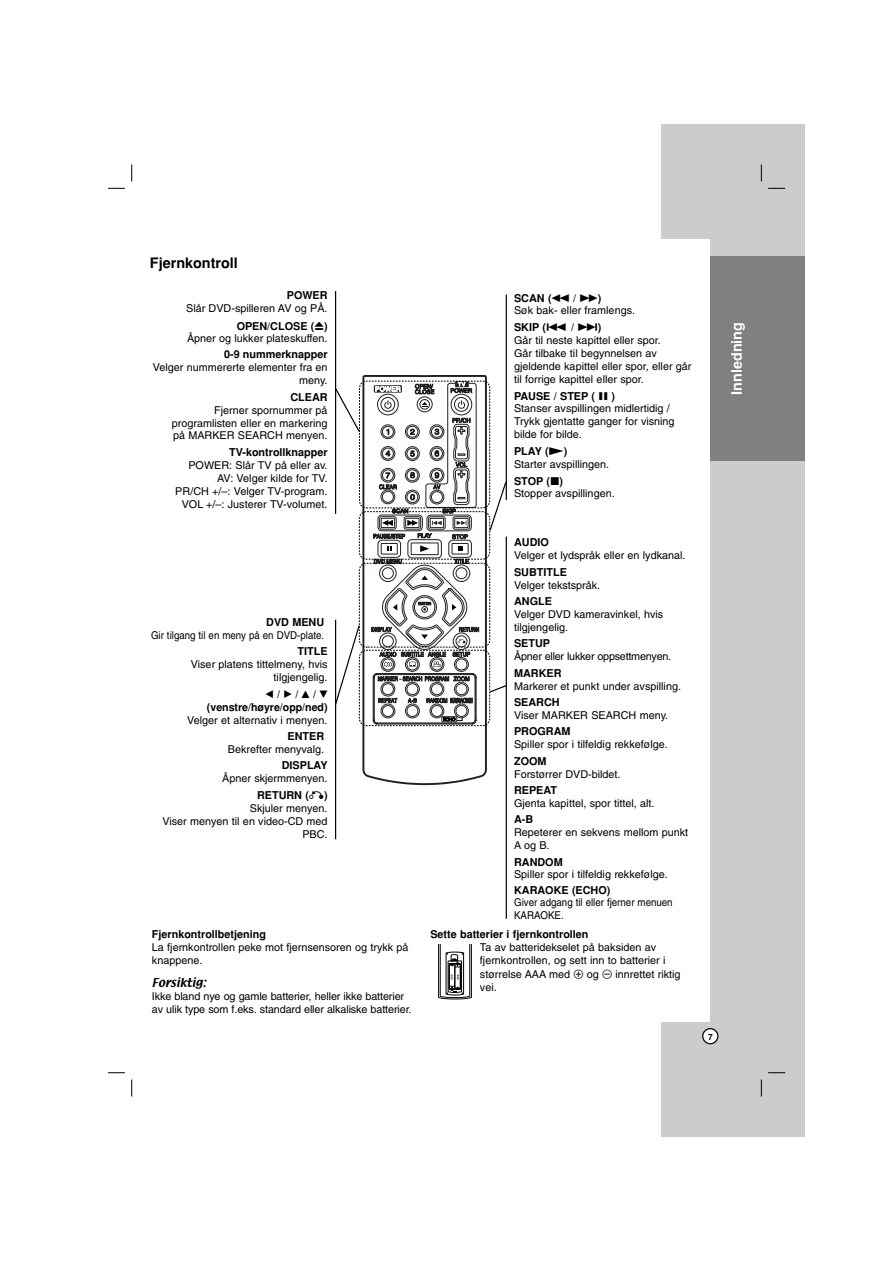
<style>
.page{position:relative;width:893px;height:1263px;background:#fff}
.page>*{position:absolute;margin:0;border:0;box-sizing:border-box;transform-origin:0 0}
.t1{font:700 14.4px "Helvetica";color:#000}
.t2{font:700 14.4px "Helvetica";color:#fff}
.t3{font:10.8px/12.9px "Helvetica";color:#000}
.t4{font:700 10.8px "Helvetica";color:#000}
.t5{font:10.8px/12.3px "Helvetica";color:#000;scale:.9 1}
.t6{font:10.8px "Helvetica";letter-spacing:-.02em;color:#000}
.t7{font:10.8px "Textile";color:#000}
.t8{font:10.8px "Sony PS Common";color:#000}
.t9{font:700 8.4px "Helvetica";color:#000}
.s1{font-weight:700}
.s2{font-family:"Sony PS Common"}
.s3{font-family:"Helvetica";font-weight:700}
</style>
<div class="page">
<div style="left:660px;top:124px;width:144px;height:1013px;background:#ccc"></div>
<svg style="left:702px;top:1028px;width:16px;height:16px"></svg>
<svg style="left:131px;top:165px;width:1px;height:17px"></svg>
<svg style="left:761px;top:165px;width:1px;height:17px"></svg>
<svg style="left:131px;top:1080px;width:1px;height:17px"></svg>
<svg style="left:761px;top:1080px;width:1px;height:17px"></svg>
<svg style="left:108px;top:188px;width:17px;height:1px"></svg>
<svg style="left:768px;top:188px;width:17px;height:1px"></svg>
<svg style="left:108px;top:1072px;width:17px;height:1px"></svg>
<svg style="left:768px;top:1072px;width:17px;height:1px"></svg>
<div style="left:710px;top:256px;width:94px;height:204px;background:#808080"></div>
<div style="left:600px;top:239px;width:110px;height:783px;background:#fff"></div>
<svg style="left:438px;top:944px;width:34px;height:56px"></svg>
<svg style="left:362px;top:375px;width:125px;height:411px"></svg>
<hr style="left:335px;top:291px;width:1px;height:223px;background:#000">
<hr style="left:335px;top:620px;width:1px;height:219px;background:#000">
<hr style="left:505px;top:537px;width:2px;height:382px;background:#000">
<hr style="left:505px;top:295px;width:2px;height:205px;background:#000">
<svg style="left:335px;top:381px;width:172px;height:345px"></svg>
<h1 class="t1" style="left:150px;top:258px;width:89px">Fjernkontroll</h1>
<p class="t4" style="left:287px;top:292px;width:42px">POWER</p>
<p class="t3" style="left:186px;top:301px;width:143px;line-height:17.1px;text-align:right">Slår DVD-spilleren AV og PÅ.<br><span class="s1">OPEN/CLOSE (</span><span class="s2">Z</span><span class="s1">)</span></p>
<p class="t3" style="left:187px;top:333px;width:142px">Åpner og lukker plateskuffen.</p>
<p class="t4" style="left:224px;top:351px;width:105px">0-9 nummerknapper</p>
<p class="t3" style="left:153px;top:362px;width:176px;text-align:right">Velger nummererte elementer fra en meny.</p>
<p class="t4" style="left:290px;top:393px;width:39px">CLEAR</p>
<p class="t3" style="left:172px;top:404px;width:157px;text-align:justify;text-indent:42px">Fjerner spornummer på programlisten eller en markering på MARKER SEARCH menyen.</p>
<p class="t4" style="left:229px;top:448px;width:100px">TV-kontrollknapper</p>
<p class="t3" style="left:175px;top:460px;width:154px;text-align:right">POWER: Slår TV på eller av.<br>AV: Velger kilde for TV.<br>PR/CH +/–: Velger TV-program.<br>VOL +/–: Justerer TV-volumet.</p>
<p class="t4" style="left:266px;top:618px;width:59px">DVD MENU</p>
<p class="t5" style="left:151px;top:630px;width:194px">Gir tilgang til en meny på en DVD-plate.</p>
<p class="t4" style="left:297px;top:648px;width:31px">TITLE</p>
<p class="t3" style="left:191px;top:659px;width:138px;text-align:right">Viser platens tittelmeny, hvis tilgjengelig.</p>
<p class="t8" style="left:265px;top:688px;width:64px">B<span class="s3">/</span> B<span class="s3">/</span> V<span class="s3">/</span> V</p>
<p class="t4" style="left:207px;top:703px;width:122px">(venstre/høyre/opp/ned)</p>
<p class="t3" style="left:187px;top:715px;width:142px">Velger et alternativ i menyen.</p>
<p class="t4" style="left:287px;top:732px;width:38px">ENTER</p>
<p class="t3" style="left:228px;top:744px;width:98px">Bekrefter menyvalg.</p>
<p class="t4" style="left:282px;top:762px;width:47px">DISPLAY</p>
<p class="t3" style="left:222px;top:771px;width:107px;line-height:17.1px;text-align:right">Åpner skjermmenyen.<br><span class="s1">RETURN (</span><span class="s2">O</span><span class="s1">)</span></p>
<p class="t3" style="left:162px;top:803px;width:167px;text-align:right">Skjuler menyen.<br>Viser menyen til en video-CD med<br>PBC.</p>
<p class="t4" style="left:152px;top:931px;width:115px">Fjernkontrollbetjening</p>
<p class="t3" style="left:152px;top:942px;width:258px">La fjernkontrollen peke mot fjernsensoren og trykk på knappene.</p>
<p class="t7" style="left:152px;top:978px;width:55px">Forsiktig:</p>
<p class="t3" style="left:152px;top:991px;width:261px">Ikke bland nye og gamle batterier, heller ikke batterier av ulik type som f.eks. standard eller alkaliske batterier.</p>
<p class="t3" style="left:514px;top:293px;width:122px;line-height:12.5px"><span class="s1">SCAN (</span><span class="s2">M</span> <span class="s1">/</span> <span class="s2">M</span><span class="s1">)<br></span>Søk bak- eller framlengs.</p>
<p class="t3" style="left:514px;top:322px;width:179px"><span class="s1">SKIP (</span><span class="s2">.</span> <span class="s1">/</span> <span class="s2">&gt;</span><span class="s1">)<br></span>Går til neste kapittel eller spor.<br>Går tilbake til begynnelsen av gjeldende kapittel eller spor, eller går til forrige kapittel eller spor.</p>
<p class="t3" style="left:514px;top:391px;width:162px"><span class="s1">PAUSE / STEP (</span> <span class="s2">X</span> <span class="s1">)<br></span>Stanser avspillingen midlertidig /<br>Trykk gjentatte ganger for visning bilde for bilde.</p>
<p class="t3" style="left:514px;top:446px;width:97px;line-height:12.5px"><span class="s1">PLAY (</span><span class="s2">N</span><span class="s1">)<br></span>Starter avspillingen.</p>
<p class="t3" style="left:514px;top:476px;width:102px;line-height:12.5px"><span class="s1">STOP (</span><span class="s2">X</span><span class="s1">)<br></span>Stopper avspillingen.</p>
<p class="t4" style="left:514px;top:539px;width:36px">AUDIO</p>
<p class="t3" style="left:514px;top:550px;width:173px">Velger et lydspråk eller en lydkanal.</p>
<p class="t4" style="left:514px;top:568px;width:54px">SUBTITLE</p>
<p class="t3" style="left:514px;top:579px;width:88px">Velger tekstspråk.</p>
<p class="t4" style="left:514px;top:597px;width:39px">ANGLE</p>
<p class="t3" style="left:514px;top:609px;width:151px">Velger DVD kameravinkel, hvis tilgjengelig.</p>
<p class="t4" style="left:514px;top:640px;width:38px">SETUP</p>
<p class="t6" style="left:514px;top:653px;width:159px">Åpner eller lukker oppsettmenyen.</p>
<p class="t4" style="left:514px;top:669px;width:49px">MARKER</p>
<p class="t3" style="left:514px;top:680px;width:168px">Markerer et punkt under avspilling.</p>
<p class="t4" style="left:514px;top:698px;width:47px">SEARCH</p>
<p class="t3" style="left:514px;top:710px;width:156px">Viser MARKER SEARCH meny.</p>
<p class="t4" style="left:514px;top:728px;width:58px">PROGRAM</p>
<p class="t3" style="left:514px;top:739px;width:155px">Spiller spor i tilfeldig rekkefølge.</p>
<p class="t4" style="left:514px;top:757px;width:34px">ZOOM</p>
<p class="t3" style="left:514px;top:768px;width:108px">Forstørrer DVD-bildet.</p>
<p class="t4" style="left:514px;top:786px;width:45px">REPEAT</p>
<p class="t3" style="left:514px;top:798px;width:142px">Gjenta kapittel, spor tittel, alt.</p>
<p class="t4" style="left:514px;top:815px;width:21px">A-B</p>
<p class="t3" style="left:514px;top:827px;width:176px">Repeterer en sekvens mellom punkt<br>A og B.</p>
<p class="t4" style="left:514px;top:858px;width:50px">RANDOM</p>
<p class="t3" style="left:514px;top:869px;width:155px">Spiller spor i tilfeldig rekkefølge.</p>
<p class="t4" style="left:514px;top:886px;width:98px">KARAOKE (ECHO)</p>
<p class="t5" style="left:514px;top:897px;width:178px">Giver adgang til eller fjerner menuen<br>KARAOKE.</p>
<p class="t4" style="left:430px;top:931px;width:160px">Sette batterier i fjernkontrollen</p>
<p class="t3" style="left:480px;top:942px;width:202px;line-height:13.4px">Ta av batteridekselet på baksiden av fjernkontrollen, og sett inn to batterier i størrelse AAA med <span class="s2">3</span> og <span class="s2">#</span> innrettet riktig</p>
<p class="t3" style="left:480px;top:981px;width:18px">vei.</p>
<p class="t9" style="left:708px;top:1034px;width:6px">7</p>
<h1 class="t2" style="left:731px;top:395px;width:74px;rotate:-90deg">Innledning</h1>
</div>
